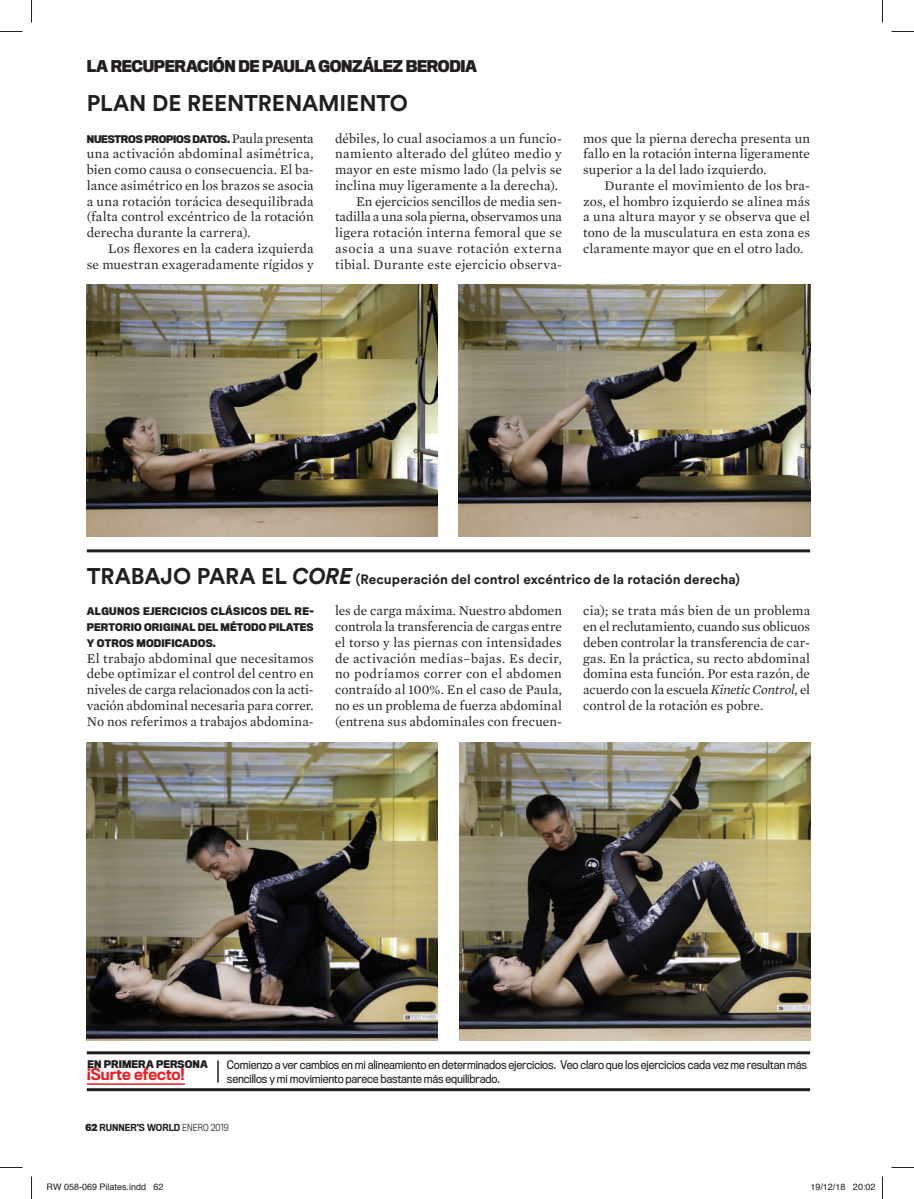
<style>
.page{position:relative;width:914px;height:1199px;background:#fff}
.page>*{position:absolute;margin:0;border:0;box-sizing:border-box;transform-origin:0 0}
.t1{font:700 22.5px "Circular Std";letter-spacing:-.005em;color:#231f20}
.t2{font:700 15px "Titling Gothic FB Narrow";letter-spacing:-.025em;color:#231f20}
.t3{font:500 15px "Titling Gothic FB Narrow";color:#ee1d23}
.t4{font:13.5px/15.8px "Mercury Text G1";letter-spacing:.005em;color:#231f20;text-align:justify}
.t5{font:700 13.5px "Circular Std";letter-spacing:.005em;color:#231f20}
.t6{font:10.95px/13.5px "Titling Gothic FB Narrow";letter-spacing:-.01em;color:#231f20}
.t7{font:700 9.75px/15.8px "Titling Gothic FB Narrow";letter-spacing:.01em;color:#231f20;text-align:justify}
.t8{font:700 9.75px "Titling Gothic FB Narrow";letter-spacing:-.02em;color:#231f20}
.t9{font:9px "Helvetica";color:#231f20}
.t10{font:500 9px "Titling Gothic FB Narrow";color:#231f20}
.s1{font-family:"Mercury Text G1";font-weight:400;font-size:13.5px}
.s2{font-size:22.5px}
.s3{font-style:italic;font-size:22.5px}
.s4{font-style:italic}
.s5{font-weight:700}
.s6{font-weight:300}
</style>
<div class="page">
<img style="left:87px;top:742px;width:351px;height:298px">
<img style="left:459px;top:742px;width:351px;height:298px">
<img style="left:87px;top:284px;width:351px;height:252px">
<img style="left:458px;top:284px;width:352px;height:252px">
<hr style="left:87px;top:549px;width:723px;height:3px;background:#231f20">
<hr style="left:87px;top:1088px;width:723px;height:3px;background:#231f20">
<hr style="left:87px;top:1051px;width:723px;height:3px;background:#231f20">
<hr style="left:217px;top:1060px;width:2px;height:22px;background:#231f20">
<hr style="left:87px;top:1083px;width:98px;height:1px;background:#ee1d23">
<svg style="left:0;top:31px;width:22px;height:1px"></svg>
<svg style="left:891px;top:31px;width:22px;height:1px"></svg>
<svg style="left:0;top:1167px;width:22px;height:1px"></svg>
<svg style="left:891px;top:1167px;width:22px;height:1px"></svg>
<svg style="left:31px;top:0;width:1px;height:22px"></svg>
<svg style="left:31px;top:1176px;width:1px;height:22px"></svg>
<svg style="left:882px;top:0;width:1px;height:22px"></svg>
<svg style="left:882px;top:1176px;width:1px;height:22px"></svg>
<p class="t2" style="left:87px;top:58px;width:391px">LA RECUPERACIÓN DE PAULA GONZÁLEZ BERODIA</p>
<h1 class="t1" style="left:87px;top:89px;width:322px">PLAN DE REENTRENAMIENTO</h1>
<p class="t8" style="left:87px;top:133px;width:228px">NUESTROS PROPIOS DATOS. <span class="s1">Paula presenta</span></p>
<p class="t4" style="left:87px;top:145px;width:228px">una activación abdominal asimétrica, bien como causa o consecuencia. El ba&shy;lance asimétrico en los brazos se asocia a una rotación torácica desequilibrada (falta control excéntrico de la rotación derecha durante la carrera).</p>
<p class="t4" style="left:87px;top:240px;width:228px;text-align:right">Los flexores en la cadera izquierda<br>se muestran exageradamente rígidos y</p>
<p class="t4" style="left:335px;top:129px;width:228px;text-align:right">débiles, lo cual asociamos a un funcio&shy;namiento alterado del glúteo medio y mayor en este mismo lado (la pelvis se inclina muy ligeramente a la derecha).<br>En ejercicios sencillos de media sen&shy;tadilla a una sola pierna, observamos una ligera rotación interna femoral que se asocia a una suave rotación externa tibial. Durante este ejercicio observa-</p>
<p class="t4" style="left:583px;top:129px;width:228px">mos que la pierna derecha presenta un fallo en la rotación interna ligeramente superior a la del lado izquierdo.</p>
<p class="t4" style="left:583px;top:177px;width:228px;text-indent:21px">Durante el movimiento de los bra&shy;zos, el hombro izquierdo se alinea más a una altura mayor y se observa que el tono de la musculatura en esta zona es claramente mayor que en el otro lado.</p>
<p class="t5" style="left:87px;top:570px;width:654px"><span class="s2">TRABAJO PARA EL</span> <span class="s3">CORE</span> (Recuperación del control excéntrico de la rotación derecha)</p>
<p class="t7" style="left:87px;top:604px;width:228px">ALGUNOS EJERCICIOS CLÁSICOS DEL RE-PERTORIO ORIGINAL DEL MÉTODO PILATES Y OTROS MODIFICADOS.</p>
<p class="t4" style="left:87px;top:649px;width:228px">El trabajo abdominal que necesitamos debe optimizar el control del centro en niveles de carga relacionados con la acti&shy;vación abdominal necesaria para correr.<br>No nos referimos a trabajos abdomina-</p>
<p class="t4" style="left:335px;top:602px;width:228px">les de carga máxima. Nuestro abdomen controla la transferencia de cargas entre el torso y las piernas con intensidades de activación medias–bajas. Es decir, no podríamos correr con el abdomen contraído al 100%. En el caso de Paula, no es un problema de fuerza abdominal (entrena sus abdominales con frecuen-</p>
<p class="t4" style="left:583px;top:602px;width:228px">cia); se trata más bien de un problema en el reclutamiento, cuando sus oblicuos deben controlar la transferencia de car&shy;gas. En la práctica, su recto abdominal domina esta función. Por esta razón, de acuerdo con la escuela <span class="s4">Kinetic Control</span>, el control de la rotación es pobre.</p>
<p class="t7" style="left:87px;top:1056px;width:122px">EN PRIMERA PERSONA</p>
<p class="t3" style="left:87px;top:1065px;width:99px">¡Surte efecto!</p>
<p class="t6" style="left:227px;top:1058px;width:581px">Comienzo a ver cambios en mi alineamiento en determinados ejercicios. Veo claro que los ejercicios cada vez me resultan más sencillos y mi movimiento parece bastante más equilibrado.</p>
<p class="t10" style="left:85px;top:1122px;width:145px"><span class="s5">62</span> RUNNER’S WORLD <span class="s6">ENERO 2019</span></p>
<p class="t9" style="left:46px;top:1179px;width:119px">RW 058-069 Pilates.indd 62</p>
<p class="t9" style="left:810px;top:1179px;width:67px">19/12/18 20:02</p>
</div>
